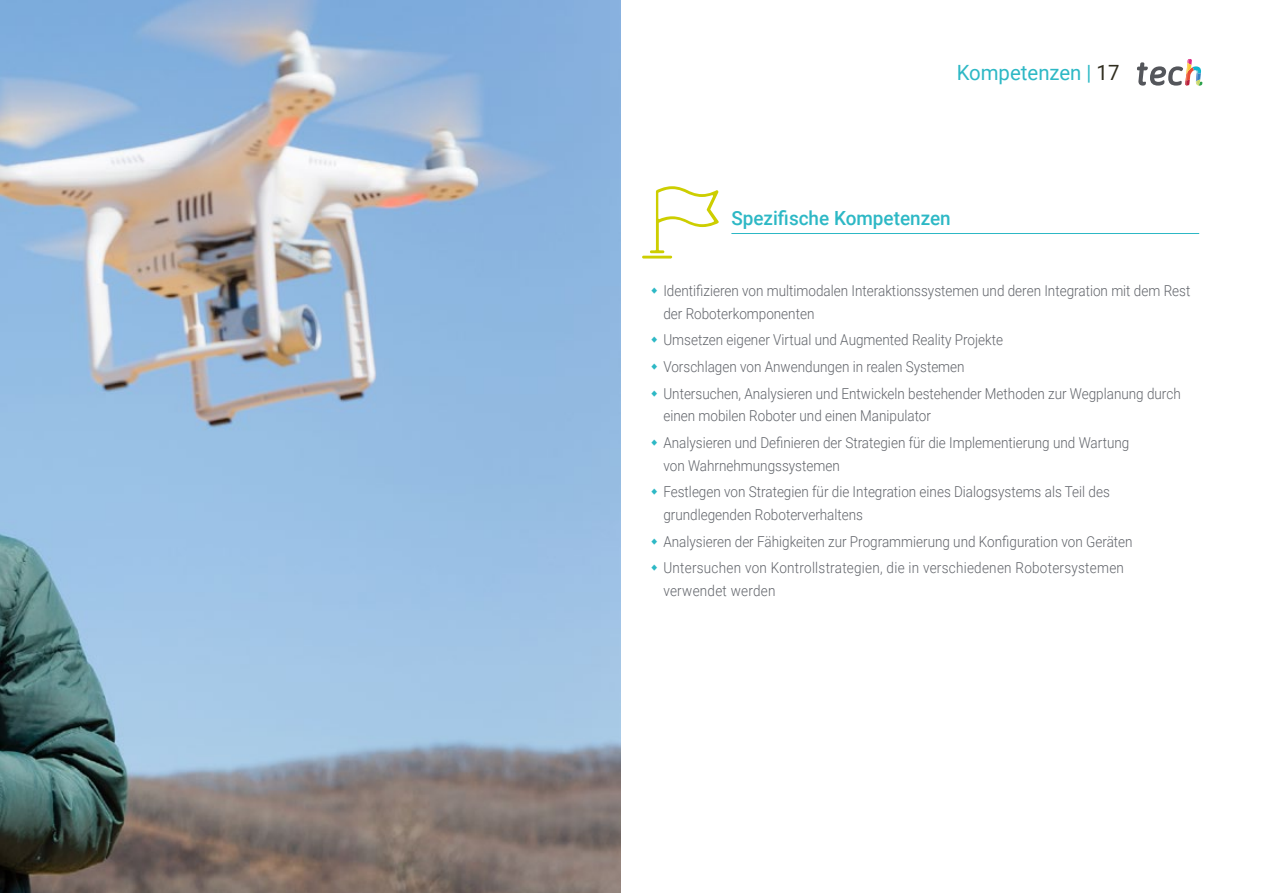
<style>
.page{position:relative;width:1263px;height:893px;background:#fff}
.page>*{position:absolute;margin:0;border:0;box-sizing:border-box;transform-origin:0 0}
.t1{font:21px "Roboto";color:#2db8c5}
.t2{font:500 19.5px "Roboto";color:#2db8c5}
.t3{font:300 15px/26.7px "Roboto";color:#61646a;scale:.9 1}
.t4{font:300 15px "Roboto";letter-spacing:.02em;color:#61646a;scale:.9 1}
.s1{color:#312e20}
</style>
<div class="page">
<svg style="left:1137px;top:59px;width:65px;height:27px"></svg>
<hr style="left:731px;top:233px;width:468px;height:1px;background:#2db8c5">
<hr style="left:642px;top:256px;width:30px;height:3px;background:#cdce00">
<svg style="left:650px;top:186px;width:69px;height:67px"></svg>
<img style="left:0;top:0;width:621px;height:893px">
<h1 class="t1" style="left:957px;top:57px;width:164px">Kompetenzen | <span class="s1">17</span></h1>
<h2 class="t2" style="left:731px;top:205px;width:221px">Spezifische Kompetenzen</h2>
<p class="t3" style="left:663px;top:279px;width:587px;line-height:22.5px">Identifizieren von multimodalen Interaktionssystemen und deren Integration mit dem Rest der Roboterkomponenten</p>
<p class="t3" style="left:663px;top:326px;width:576px">Umsetzen eigener Virtual und Augmented Reality Projekte<br>Vorschlagen von Anwendungen in realen Systemen<br>Untersuchen, Analysieren und Entwickeln bestehender Methoden zur Wegplanung durch</p>
<p class="t3" style="left:663px;top:402px;width:519px">einen mobilen Roboter und einen Manipulator<br>Analysieren und Definieren der Strategien für die Implementierung und Wartung</p>
<p class="t3" style="left:663px;top:451px;width:498px">von Wahrnehmungssystemen<br>Festlegen von Strategien für die Integration eines Dialogsystems als Teil des</p>
<p class="t3" style="left:663px;top:501px;width:523px">grundlegenden Roboterverhaltens<br>Analysieren der Fähigkeiten zur Programmierung und Konfiguration von Geräten<br>Untersuchen von Kontrollstrategien, die in verschiedenen Robotersystemen</p>
<p class="t4" style="left:663px;top:580px;width:126px">verwendet werden</p>
</div>
